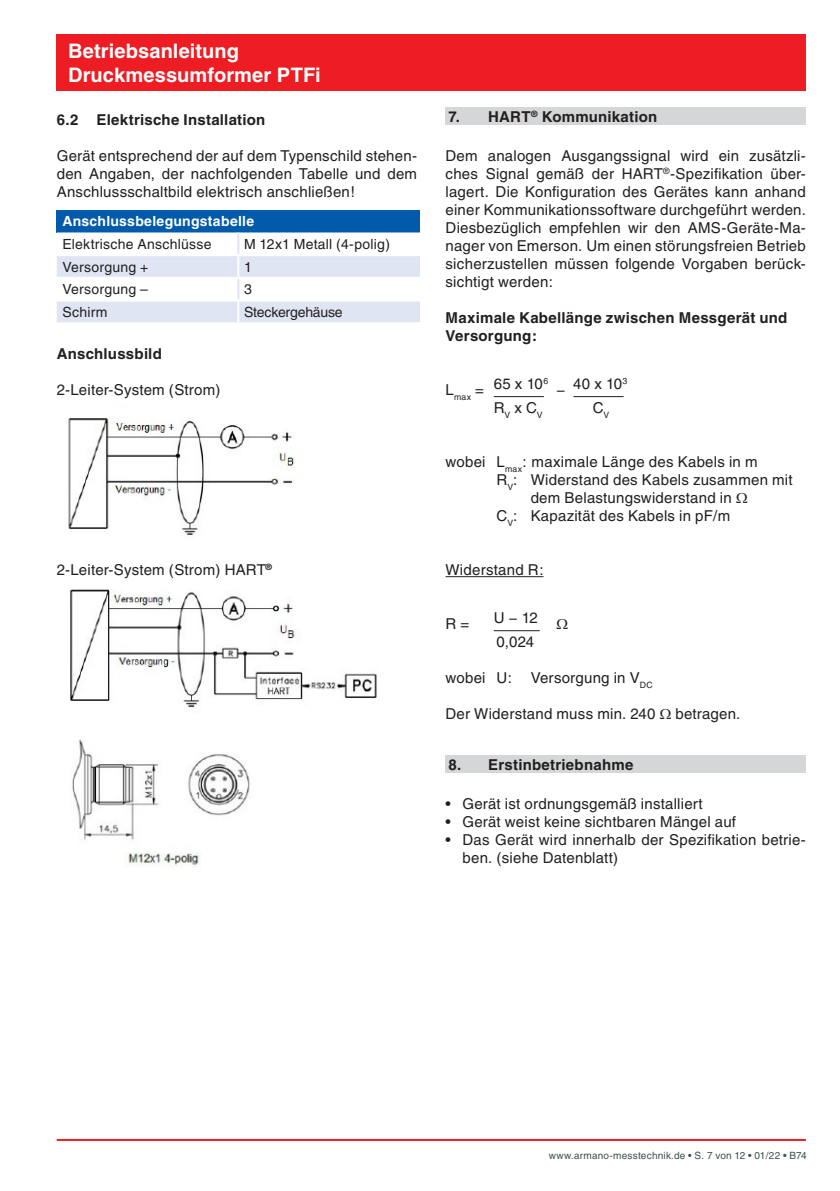
<style>
.page{position:relative;width:840px;height:1191px;background:#fff}
.page>*{position:absolute;margin:0;border:0;box-sizing:border-box;transform-origin:0 0}
.t1{font:700 20px/24px "Helvetica";letter-spacing:.005em;color:#fff}
.t2{font:15px/18px "Helvetica";letter-spacing:.015em;color:#231f20;text-align:justify}
.t3{font:700 15px/18px "Helvetica";letter-spacing:.015em;color:#231f20}
.t4{font:14px "Helvetica";letter-spacing:.015em;color:#231f20}
.t5{font:700 14px "Helvetica";letter-spacing:.02em;color:#fff}
.t6{font:14px "Helvetica";letter-spacing:-.015em;color:#231f20}
.t7{font:10px "Helvetica";letter-spacing:.02em;color:#3d4f51}
.t8{font:8.6px "Helvetica";color:#231f20}
</style>
<div class="page">
<hr style="left:57px;top:1139px;width:748px;height:2px;background:#ee1d23">
<div style="left:57px;top:34px;width:748px;height:57px;background:#ee1d23"></div>
<div style="left:57px;top:210px;width:363px;height:22px;background:#015aaa"></div>
<svg style="left:57px;top:232px;width:363px;height:90px"></svg>
<hr style="left:237px;top:232px;width:2px;height:22px;background:#e0e5f3">
<hr style="left:57px;top:254px;width:181px;height:2px;background:#fff">
<hr style="left:238px;top:254px;width:182px;height:2px;background:#fff">
<hr style="left:57px;top:277px;width:181px;height:2px;background:#fff">
<hr style="left:238px;top:277px;width:182px;height:2px;background:#fff">
<hr style="left:57px;top:299px;width:181px;height:2px;background:#fff">
<hr style="left:238px;top:299px;width:182px;height:2px;background:#fff">
<hr style="left:237px;top:279px;width:2px;height:20px;background:#dfe5f2">
<hr style="left:237px;top:256px;width:2px;height:21px;background:#fff">
<hr style="left:237px;top:301px;width:2px;height:21px;background:#fff">
<img style="left:68px;top:417px;width:227px;height:118px">
<img style="left:70px;top:589px;width:307px;height:118px">
<img style="left:72px;top:739px;width:178px;height:128px">
<hr style="left:493px;top:396px;width:50px;height:1px;background:#231f20">
<hr style="left:573px;top:396px;width:50px;height:1px;background:#231f20">
<hr style="left:445px;top:576px;width:98px;height:1px;background:#231f20">
<hr style="left:493px;top:630px;width:46px;height:1px;background:#231f20">
<div style="left:445px;top:108px;width:360px;height:17px;background:#d5d6d8"></div>
<div style="left:445px;top:755px;width:360px;height:17px;background:#d5d6d8"></div>
<h1 class="t1" style="left:68px;top:39px;width:254px">Betriebsanleitung<br>Druckmessumformer PTFi</h1>
<p class="t3" style="left:57px;top:110px;width:210px">6.2 Elektrische Installation</p>
<p class="t2" style="left:57px;top:147px;width:361px">Gerät entsprechend der auf dem Typenschild stehen&shy;den Angaben, der nachfolgenden Tabelle und dem Anschlussschaltbild elektrisch anschließen!</p>
<p class="t5" style="left:62px;top:213px;width:193px">Anschlussbelegungstabelle</p>
<p class="t4" style="left:62px;top:236px;width:151px">Elektrische Anschlüsse</p>
<p class="t4" style="left:244px;top:236px;width:147px">M 12x1 Metall (4-polig)</p>
<p class="t4" style="left:62px;top:259px;width:87px">Versorgung +</p>
<p class="t4" style="left:244px;top:259px;width:9px">1</p>
<p class="t4" style="left:62px;top:281px;width:87px">Versorgung –</p>
<p class="t4" style="left:244px;top:281px;width:9px">3</p>
<p class="t4" style="left:62px;top:304px;width:46px">Schirm</p>
<p class="t6" style="left:244px;top:304px;width:100px">Steckergehäuse</p>
<p class="t3" style="left:57px;top:344px;width:107px">Anschlussbild</p>
<p class="t2" style="left:57px;top:381px;width:165px">2-Leiter-System (Strom)</p>
<p class="t2" style="left:57px;top:561px;width:216px">2-Leiter-System (Strom) HART<sup>®</sup></p>
<p class="t3" style="left:448px;top:108px;width:210px">7. HART<sup>®</sup> Kommunikation</p>
<p class="t2" style="left:445px;top:147px;width:362px">Dem analogen Ausgangssignal wird ein zusätzli&shy;ches Signal gemäß der HART<sup>®</sup>-Spezifikation über&shy;lagert. Die Konfiguration des Gerätes kann anhand einer Kommunikationssoftware durchgeführt werden.<br>Diesbezüglich empfehlen wir den AMS-Geräte-Ma&shy;nager von Emerson. Um einen störungsfreien Betrieb sicherzustellen müssen folgende Vorgaben berück&shy;sichtigt werden:</p>
<p class="t3" style="left:445px;top:308px;width:343px">Maximale Kabellänge zwischen Messgerät und<br>Versorgung:</p>
<p class="t2" style="left:493px;top:375px;width:56px">65 x 10<sup>6</sup></p>
<p class="t2" style="left:573px;top:375px;width:56px">40 x 10<sup>3</sup></p>
<p class="t8" style="left:445px;top:392px;width:40px"><sup>L</sup>max <sup>=</sup></p>
<p class="t2" style="left:556px;top:381px;width:10px">−</p>
<p class="t2" style="left:493px;top:399px;width:50px">R<sub>V</sub> x C<sub>V</sub></p>
<p class="t2" style="left:592px;top:399px;width:18px">C<sub>V</sub></p>
<p class="t2" style="left:445px;top:453px;width:313px">wobei L<sub>max</sub>: maximale Länge des Kabels in m</p>
<p class="t2" style="left:496px;top:471px;width:297px">R<sub>V</sub>: Widerstand des Kabels zusammen mit</p>
<p class="t2" style="left:530px;top:489px;width:202px">dem Belastungswiderstand in</p>
<p class="t2" style="left:496px;top:507px;width:235px">C<sub>V</sub>: Kapazität des Kabels in pF/m</p>
<p class="t2" style="left:445px;top:561px;width:99px">Widerstand R:</p>
<p class="t2" style="left:493px;top:609px;width:46px">U − 12</p>
<p class="t2" style="left:445px;top:615px;width:25px">R =</p>
<p class="t2" style="left:496px;top:633px;width:39px">0,024</p>
<p class="t2" style="left:445px;top:669px;width:208px">wobei U: Versorgung in V<sub>DC</sub></p>
<p class="t2" style="left:445px;top:705px;width:211px">Der Widerstand muss min. 240</p>
<p class="t2" style="left:675px;top:705px;width:66px">betragen.</p>
<p class="t3" style="left:448px;top:755px;width:186px">8. Erstinbetriebnahme</p>
<p class="t2" style="left:445px;top:794px;width:258px">• Gerät ist ordnungsgemäß installiert</p>
<p class="t2" style="left:445px;top:812px;width:292px">• Gerät weist keine sichtbaren Mängel auf</p>
<p class="t2" style="left:462px;top:830px;width:344px;text-indent:-17px">• Das Gerät wird innerhalb der Spezifikation betrie&shy;ben. (siehe Datenblatt)</p>
<p class="t7" style="left:548px;top:1149px;width:259px">www.armano-messtechnik.de • S. 7 von 12 • 01/22 • B74</p>
</div>
